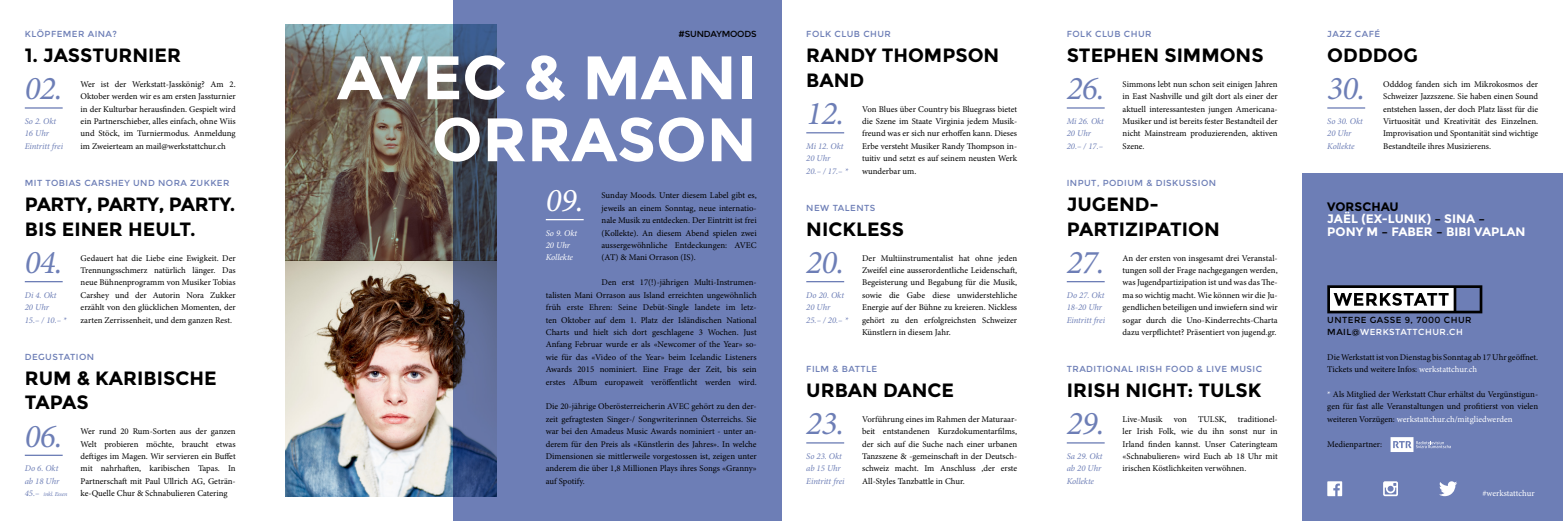
<style>
.page{position:relative;width:1563px;height:521px;background:#fff}
.page>*{position:absolute;margin:0;border:0;box-sizing:border-box;transform-origin:0 0}
.t1{font:700 61.25px/61.9px "Montserrat";color:#fff;text-align:right}
.t2{font:italic 33.25px "Minion Pro";letter-spacing:-.025em;color:#6d7eb6}
.t3{font:italic 33.25px "Minion Pro";color:#fff}
.t4{font:700 19.25px/24.8px "Montserrat";color:#000}
.t5{font:700 19.25px/24.8px "Montserrat";letter-spacing:-.02em;color:#000}
.t6{font:700 12.25px/12.4px "Montserrat";color:#fff}
.t7{font:8.75px/12.4px "Minion Pro";color:#000;text-align:justify}
.t8{font:italic 8.75px/12.4px "Minion Pro";color:#6d7eb6}
.t9{font:8.75px "Montserrat";letter-spacing:.05em;color:#6d7eb6}
.t10{font:8.75px/12.4px "Montserrat";letter-spacing:.05em;color:#000}
.t11{font:italic 8.75px/12.4px "Minion Pro";letter-spacing:-.005em;color:#fff}
.t12{font:8.75px "Minion Pro";letter-spacing:-.005em;color:#fff}
.t13{font:8.75px "Montserrat";letter-spacing:-.02em;color:#000}
.t14{font:italic 6.12px "Minion Pro";letter-spacing:-.035em;color:#6d7eb6}
.s1{font-size:8.75px}
.s2{color:#000}
.s3{color:#fff}
</style>
<div class="page">
<div style="left:453px;top:0;width:328px;height:521px;background:#6d7eb6"></div>
<img style="left:285px;top:25px;width:211px;height:471px">
<div style="left:1302px;top:174px;width:261px;height:347px;background:#6d7eb6"></div>
<hr style="left:25px;top:107px;width:38px;height:2px;background:#6d7eb6">
<hr style="left:25px;top:455px;width:38px;height:1px;background:#6d7eb6">
<hr style="left:25px;top:281px;width:38px;height:1px;background:#6d7eb6">
<svg style="left:1327px;top:285px;width:155px;height:28px;background:#8b8d94"></svg>
<svg style="left:1383px;top:481px;width:15px;height:15px"></svg>
<svg style="left:1439px;top:481px;width:18px;height:15px"></svg>
<svg style="left:1327px;top:481px;width:15px;height:15px"></svg>
<svg style="left:1390px;top:437px;width:61px;height:15px"></svg>
<hr style="left:546px;top:219px;width:38px;height:1px;background:#fff">
<hr style="left:806px;top:132px;width:38px;height:1px;background:#6d7eb6">
<hr style="left:806px;top:442px;width:38px;height:1px;background:#6d7eb6">
<hr style="left:1067px;top:107px;width:37px;height:2px;background:#6d7eb6">
<hr style="left:1067px;top:442px;width:37px;height:1px;background:#6d7eb6">
<hr style="left:1327px;top:107px;width:38px;height:2px;background:#6d7eb6">
<hr style="left:1067px;top:281px;width:37px;height:1px;background:#6d7eb6">
<hr style="left:806px;top:281px;width:38px;height:1px;background:#6d7eb6">
<p class="t9" style="left:25px;top:29px;width:93px">KLÖPFEMER AINA?</p>
<h3 class="t4" style="left:25px;top:43px;width:158px">1. JASSTURNIER</h3>
<p class="t7" style="left:81px;top:78px;width:157px">Wer ist der Werkstatt-Jasskönig? Am 2.<br>Oktober werden wir es am ersten Jassturnier in der Kulturbar herausfinden. Gespielt wird ein Partnerschieber, alles einfach, ohne Wiis und Stöck, im Turniermodus. Anmeldung im Zweierteam an mail@werkstattchur.ch</p>
<h2 class="t2" style="left:25px;top:66px;width:39px">02.</h2>
<p class="t8" style="left:25px;top:115px;width:40px">So 2. Okt<br>16 Uhr<br>Eintritt frei</p>
<p class="t9" style="left:25px;top:178px;width:206px">MIT TOBIAS CARSHEY UND NORA ZUKKER</p>
<h3 class="t5" style="left:25px;top:192px;width:212px">PARTY, PARTY, PARTY.<br>BIS EINER HEULT.</h3>
<p class="t7" style="left:81px;top:251px;width:157px">Gedauert hat die Liebe eine Ewigkeit. Der Trennungsschmerz natürlich länger. Das neue Bühnenprogramm von Musiker Tobias Carshey und der Autorin Nora Zukker erzählt von den glücklichen Momenten, der zarten Zerrissenheit, und dem ganzen Rest.</p>
<h2 class="t2" style="left:25px;top:240px;width:39px">04.</h2>
<p class="t8" style="left:25px;top:289px;width:43px">Di 4. Okt<br>20 Uhr<br>15.– / 10.– *</p>
<p class="t9" style="left:25px;top:351px;width:71px">DEGUSTATION</p>
<h3 class="t4" style="left:25px;top:365px;width:193px">RUM &amp; KARIBISCHE<br>TAPAS</h3>
<p class="t7" style="left:81px;top:425px;width:157px">Wer rund 20 Rum-Sorten aus der ganzen Welt probieren möchte, braucht etwas deftiges im Magen. Wir servieren ein Buffet mit nahrhaften, karibischen Tapas. In Partnerschaft mit Paul Ullrich AG, Geträn&shy;ke-Quelle Chur &amp; Schnabulieren Catering</p>
<h2 class="t2" style="left:25px;top:413px;width:39px">06.</h2>
<p class="t8" style="left:25px;top:462px;width:36px">Do 6. Okt ab 18 Uhr</p>
<p class="t14" style="left:25px;top:490px;width:44px"><span class="s1">45.–</span> inkl. Essen</p>
<p class="t13" style="left:678px;top:29px;width:80px">#SUNDAYMOODS</p>
<h1 class="t1" style="left:337px;top:47px;width:421px">AVEC &amp; MANI<br>ORRASON</h1>
<h2 class="t3" style="left:546px;top:178px;width:39px">09.</h2>
<p class="t11" style="left:546px;top:227px;width:33px">So 9. Okt<br>20 Uhr<br>Kollekte</p>
<p class="t7" style="left:601px;top:189px;width:157px">Sunday Moods. Unter diesem Label gibt es, jeweils an einem Sonntag, neue internatio&shy;nale Musik zu entdecken. Der Eintritt ist frei (Kollekte). An diesem Abend spielen zwei aussergewöhnliche Entdeckungen: AVEC (AT) &amp; Mani Orrason (IS).</p>
<p class="t7" style="left:546px;top:276px;width:212px;text-indent:56px">Den erst 17(!)-jährigen Multi-Instrumen&shy;talisten Mani Orrason aus Island erreichten ungewöhnlich früh erste Ehren: Seine Debüt-Single landete im letz&shy;ten Oktober auf dem 1. Platz der Isländischen National Charts und hielt sich dort geschlagene 3 Wochen. Just Anfang Februar wurde er als «Newcomer of the Year» so&shy;wie für das «Video of the Year» beim Icelandic Listeners Awards 2015 nominiert. Eine Frage der Zeit, bis sein erstes Album europaweit veröffentlicht werden wird.</p>
<p class="t7" style="left:546px;top:400px;width:212px">Die 20-jährige Oberösterreicherin AVEC gehört zu den der&shy;zeit gefragtesten Singer-/ Songwriterinnen Österreichs. Sie war bei den Amadeus Music Awards nominiert - unter an&shy;derem für den Preis als «Künstlerin des Jahres». In welche Dimensionen sie mittlerweile vorgestossen ist, zeigen unter anderem die über 1,8 Millionen Plays ihres Songs «Granny» auf Spotify.</p>
<p class="t9" style="left:806px;top:29px;width:86px">FOLK CLUB CHUR</p>
<h3 class="t4" style="left:806px;top:43px;width:194px">RANDY THOMPSON<br>BAND</h3>
<p class="t7" style="left:862px;top:103px;width:157px">Von Blues über Country bis Bluegrass bietet die Szene im Staate Virginia jedem Musik&shy;freund was er sich nur erhoffen kann. Dieses Erbe versteht Musiker Randy Thompson in&shy;tuitiv und setzt es auf seinem neusten Werk wunderbar um.</p>
<h2 class="t2" style="left:806px;top:91px;width:39px">12.</h2>
<p class="t8" style="left:806px;top:140px;width:43px">Mi 12. Okt<br>20 Uhr<br>20.– / 17.– *</p>
<p class="t9" style="left:806px;top:203px;width:71px">NEW TALENTS</p>
<h3 class="t4" style="left:806px;top:217px;width:99px">NICKLESS</h3>
<p class="t7" style="left:862px;top:251px;width:157px">Der Multiinstrumentalist hat ohne jeden Zweifel eine ausserordentliche Leidenschaft, Begeisterung und Begabung für die Musik, sowie die Gabe diese unwiderstehliche Energie auf der Bühne zu kreieren. Nickless gehört zu den erfolgreichsten Schweizer Künstlern in diesem Jahr.</p>
<h2 class="t2" style="left:806px;top:240px;width:39px">20.</h2>
<p class="t8" style="left:806px;top:289px;width:43px">Do 20. Okt<br>20 Uhr<br>25.– / 20.– *</p>
<p class="t9" style="left:806px;top:364px;width:73px">FILM &amp; BATTLE</p>
<h3 class="t4" style="left:806px;top:378px;width:149px">URBAN DANCE</h3>
<p class="t7" style="left:862px;top:413px;width:157px">Vorführung eines im Rahmen der Maturaar&shy;beit entstandenen Kurzdokumentarfilms, der sich auf die Suche nach einer urbanen Tanzszene &amp; -gemeinschaft in der Deutsch&shy;schweiz macht. Im Anschluss ,der erste All-Styles Tanzbattle in Chur.</p>
<h2 class="t2" style="left:806px;top:401px;width:39px">23.</h2>
<p class="t8" style="left:806px;top:450px;width:40px">So 23. Okt ab 15 Uhr<br>Eintritt frei</p>
<p class="t9" style="left:1067px;top:29px;width:86px">FOLK CLUB CHUR</p>
<h3 class="t4" style="left:1067px;top:43px;width:198px">STEPHEN SIMMONS</h3>
<p class="t7" style="left:1122px;top:78px;width:157px">Simmons lebt nun schon seit einigen Jahren in East Nashville und gilt dort als einer der aktuell interessantesten jungen Americana-Musiker und ist bereits fester Bestandteil der nicht Mainstream produzierenden, aktiven Szene.</p>
<h2 class="t2" style="left:1067px;top:66px;width:39px">26.</h2>
<p class="t8" style="left:1067px;top:115px;width:39px">Mi 26. Okt<br>20 Uhr<br>20.– / 17.–</p>
<p class="t9" style="left:1067px;top:178px;width:151px">INPUT, PODIUM &amp; DISKUSSION</p>
<h3 class="t4" style="left:1067px;top:192px;width:154px">JUGEND-<br>PARTIZIPATION</h3>
<p class="t7" style="left:1122px;top:251px;width:157px">An der ersten von insgesamt drei Veranstal&shy;tungen soll der Frage nachgegangen werden, was Jugendpartizipation ist und was das The&shy;ma so wichtig macht. Wie können wir die Ju&shy;gendlichen beteiligen und inwiefern sind wir sogar durch die Uno-Kinderrechts-Charta dazu verpflichtet? Präsentiert von jugend.gr.</p>
<h2 class="t2" style="left:1067px;top:240px;width:39px">27.</h2>
<p class="t8" style="left:1067px;top:289px;width:40px">Do 27. Okt<br>18-20 Uhr<br>Eintritt frei</p>
<p class="t9" style="left:1067px;top:364px;width:197px">TRADITIONAL IRISH FOOD &amp; LIVE MUSIC</p>
<h3 class="t4" style="left:1067px;top:378px;width:196px">IRISH NIGHT: TULSK</h3>
<p class="t7" style="left:1122px;top:413px;width:41px">Live-Musik</p>
<p class="t7" style="left:1173px;top:413px;width:15px">von</p>
<p class="t7" style="left:1198px;top:413px;width:30px">TULSK,</p>
<h2 class="t2" style="left:1067px;top:401px;width:39px">29.</h2>
<p class="t8" style="left:1067px;top:450px;width:37px">Sa 29. Okt ab 20 Uhr<br>Kollekte</p>
<p class="t7" style="left:1122px;top:413px;width:157px;text-indent:115px">traditionel&shy;ler Irish Folk, wie du ihn sonst nur in Irland finden kannst. Unser Cateringteam «Schnabulieren» wird Euch ab 18 Uhr mit irischen Köstlichkeiten verwöhnen.</p>
<p class="t9" style="left:1327px;top:29px;width:54px">JAZZ CAFÉ</p>
<h3 class="t4" style="left:1327px;top:43px;width:92px">ODDDOG</h3>
<p class="t7" style="left:1383px;top:78px;width:157px">Odddog fanden sich im Mikrokosmos der Schweizer Jazzszene. Sie haben einen Sound entstehen lassen, der doch Platz lässt für die Virtuosität und Kreativität des Einzelnen.<br>Improvisation und Spontanität sind wichtige Bestandteile ihres Musizierens.</p>
<h2 class="t2" style="left:1327px;top:66px;width:39px">30.</h2>
<p class="t8" style="left:1327px;top:115px;width:37px">So 30. Okt<br>20 Uhr<br>Kollekte</p>
<h3 class="t6" style="left:1327px;top:200px;width:200px"><span class="s2">VORSCHAU<br></span>JAËL (EX-LUNIK) <span class="s2">–</span> SINA <span class="s2">–<br></span>PONY M <span class="s2">–</span> FABER <span class="s2">–</span> BIBI VAPLAN</h3>
<p class="t10" style="left:1327px;top:313px;width:146px">UNTERE GASSE 9, 7000 CHUR<br>MAIL@<span class="s3">WERKSTATTCHUR.CH</span></p>
<p class="t7" style="left:1327px;top:351px;width:212px">Die Werkstatt ist von Dienstag bis Sonntag ab 17 Uhr geöffnet.<br>Tickets und weitere Infos: <span class="s3">werkstattchur.ch</span></p>
<p class="t7" style="left:1327px;top:388px;width:212px"><span class="s3">*</span> Als Mitglied der Werkstatt Chur erhältst du Vergünstigun&shy;gen für fast alle Veranstaltungen und profitierst von vielen weiteren Vorzügen: <span class="s3">werkstattchur.ch/mitgliedwerden</span></p>
<p class="t7" style="left:1327px;top:437px;width:56px">Medienpartner:</p>
<p class="t12" style="left:1482px;top:487px;width:54px">#werkstattchur</p>
</div>
